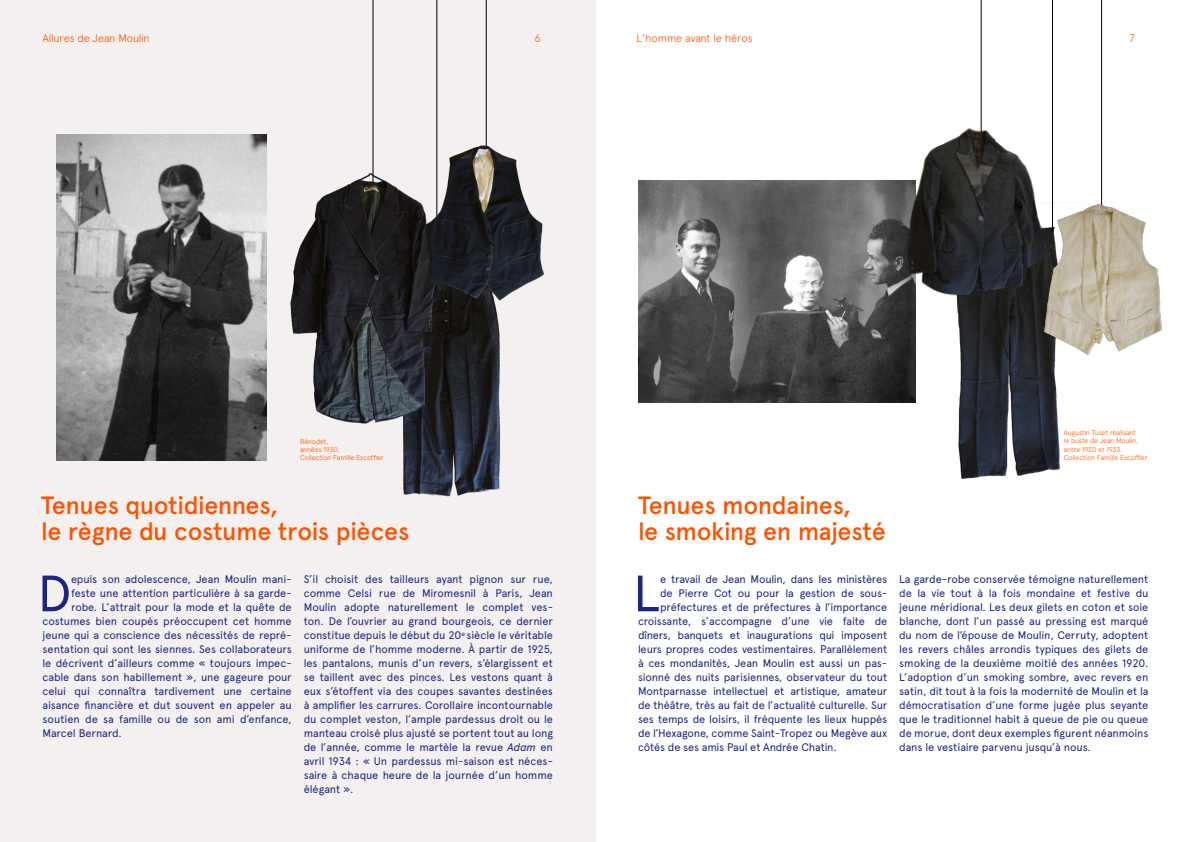
<style>
.page{position:relative;width:1191px;height:842px;background:#fff}
.page>*{position:absolute;margin:0;border:0;box-sizing:border-box;transform-origin:0 0}
.t1{font:51px "Apercu Pro";color:#1a2683}
.t2{font:500 25px/25.7px "Apercu Pro";letter-spacing:-.015em;color:#ff5200}
.t3{font:11px/14px "Apercu Pro";letter-spacing:-.015em;color:#1a2683;text-align:justify}
.t4{font:300 11px "Apercu Pro";letter-spacing:-.015em;color:#ff5200}
.t5{font:300 7px/8.4px "Apercu Pro";letter-spacing:-.015em;color:#ff5200}
.s1{font-style:italic}
</style>
<div class="page">
<div style="left:0;top:0;width:595px;height:842px;background:#f3f0ef"></div>
<img style="left:638px;top:180px;width:268px;height:223px">
<img style="left:403px;top:357px;width:98px;height:140px">
<img style="left:906px;top:342px;width:154px;height:137px">
<hr style="left:1052px;top:0;width:1px;height:232px;background:#000">
<hr style="left:981px;top:0;width:1px;height:141px;background:#000">
<hr style="left:373px;top:0;width:1px;height:188px;background:#000">
<hr style="left:486px;top:0;width:1px;height:163px;background:#000">
<hr style="left:436px;top:0;width:1px;height:221px;background:#000">
<hr style="left:1101px;top:0;width:1px;height:210px;background:#000">
<img style="left:893px;top:92px;width:118px;height:250px">
<img style="left:1011px;top:147px;width:151px;height:280px">
<img style="left:57px;top:135px;width:209px;height:326px">
<img style="left:259px;top:147px;width:208px;height:314px">
<img style="left:394px;top:106px;width:150px;height:251px">
<p class="t4" style="left:43px;top:30px;width:109px">Allures de Jean Moulin</p>
<p class="t4" style="left:534px;top:30px;width:8px">6</p>
<p class="t4" style="left:636px;top:30px;width:117px">L'homme avant le héros</p>
<p class="t4" style="left:1129px;top:30px;width:7px">7</p>
<p class="t5" style="left:300px;top:436px;width:85px">Bénodet,<br>années 1930.<br>Collection Famille Escoffier</p>
<p class="t5" style="left:1063px;top:428px;width:85px">Augustin Tuset réalisant<br>le buste de Jean Moulin, entre 1930 et 1933.<br>Collection Famille Escoffier</p>
<h2 class="t2" style="left:41px;top:491px;width:370px">Tenues quotidiennes,<br>le règne du costume trois pièces</h2>
<h1 class="t1" style="left:38px;top:555px;width:35px">D</h1>
<p class="t3" style="left:71px;top:572px;width:222px">epuis son adolescence, Jean Moulin mani-</p>
<p class="t3" style="left:304px;top:572px;width:251px">S’il choisit des tailleurs ayant pignon sur rue, comme Celsi rue de Miromesnil à Paris, Jean Moulin adopte naturellement le complet ves&shy;ton. De l’ouvrier au grand bourgeois, ce dernier constitue depuis le début du 20<sup>e</sup> siècle le véritable uniforme de l’homme moderne. À partir de 1925, les pantalons, munis d’un revers, s’élargissent et se taillent avec des pinces. Les vestons quant à eux s’étoffent via des coupes savantes destinées à amplifier les carrures. Corollaire incontournable du complet veston, l’ample pardessus droit ou le manteau croisé plus ajusté se portent tout au long de l’année, comme le martèle la revue <span class="s1">Adam</span> en avril 1934 : « Un pardessus mi-saison est néces&shy;saire à chaque heure de la journée d’un homme élégant ».</p>
<p class="t3" style="left:71px;top:586px;width:222px">feste une attention particulière à sa garde-</p>
<p class="t3" style="left:71px;top:600px;width:222px">robe. L’attrait pour la mode et la quête de</p>
<p class="t3" style="left:43px;top:614px;width:251px">costumes bien coupés préoccupent cet homme</p>
<p class="t3" style="left:43px;top:628px;width:251px">jeune qui a conscience des nécessités de repré-</p>
<p class="t3" style="left:43px;top:642px;width:251px">sentation qui sont les siennes. Ses collaborateurs</p>
<p class="t3" style="left:43px;top:656px;width:251px">le décrivent d’ailleurs comme « toujours impec-</p>
<p class="t3" style="left:43px;top:670px;width:251px">cable dans son habillement », une gageure pour</p>
<p class="t3" style="left:43px;top:684px;width:251px">celui qui connaîtra tardivement une certaine</p>
<p class="t3" style="left:43px;top:698px;width:251px">aisance financière et dut souvent en appeler au</p>
<p class="t3" style="left:43px;top:712px;width:251px">soutien de sa famille ou de son ami d’enfance,</p>
<p class="t3" style="left:43px;top:726px;width:81px">Marcel Bernard.</p>
<h2 class="t2" style="left:638px;top:491px;width:249px">Tenues mondaines,<br>le smoking en majesté</h2>
<h1 class="t1" style="left:633px;top:555px;width:28px">L</h1>
<p class="t3" style="left:660px;top:572px;width:228px">e travail de Jean Moulin, dans les ministères</p>
<p class="t3" style="left:660px;top:586px;width:225px">de Pierre Cot ou pour la gestion de sous‑-</p>
<p class="t3" style="left:660px;top:600px;width:229px">préfectures et de préfectures à l’importance</p>
<p class="t3" style="left:638px;top:614px;width:251px">croissante, s’accompagne d’une vie faite de</p>
<p class="t3" style="left:638px;top:628px;width:251px">dîners, banquets et inaugurations qui imposent</p>
<p class="t3" style="left:638px;top:642px;width:251px">leurs propres codes vestimentaires. Parallèlement</p>
<p class="t3" style="left:638px;top:656px;width:251px">à ces mondanités, Jean Moulin est aussi un pas-</p>
<p class="t3" style="left:638px;top:670px;width:251px">sionné des nuits parisiennes, observateur du tout</p>
<p class="t3" style="left:638px;top:684px;width:251px">Montparnasse intellectuel et artistique, amateur</p>
<p class="t3" style="left:638px;top:698px;width:251px">de théâtre, très au fait de l’actualité culturelle. Sur</p>
<p class="t3" style="left:638px;top:712px;width:251px">ses temps de loisirs, il fréquente les lieux huppés</p>
<p class="t3" style="left:638px;top:726px;width:251px">de l’Hexagone, comme Saint-Tropez ou Megève aux</p>
<p class="t3" style="left:638px;top:740px;width:200px">côtés de ses amis Paul et Andrée Chatin.</p>
<p class="t3" style="left:899px;top:572px;width:251px">La garde-robe conservée témoigne naturellement de la vie tout à la fois mondaine et festive du jeune méridional. Les deux gilets en coton et soie blanche, dont l’un passé au pressing est marqué du nom de l’épouse de Moulin, Cerruty, adoptent les revers châles arrondis typiques des gilets de smoking de la deuxième moitié des années 1920.<br>L’adoption d’un smoking sombre, avec revers en satin, dit tout à la fois la modernité de Moulin et la démocratisation d’une forme jugée plus seyante que le traditionnel habit à queue de pie ou queue de morue, dont deux exemples figurent néanmoins dans le vestiaire parvenu jusqu’à nous.</p>
</div>
